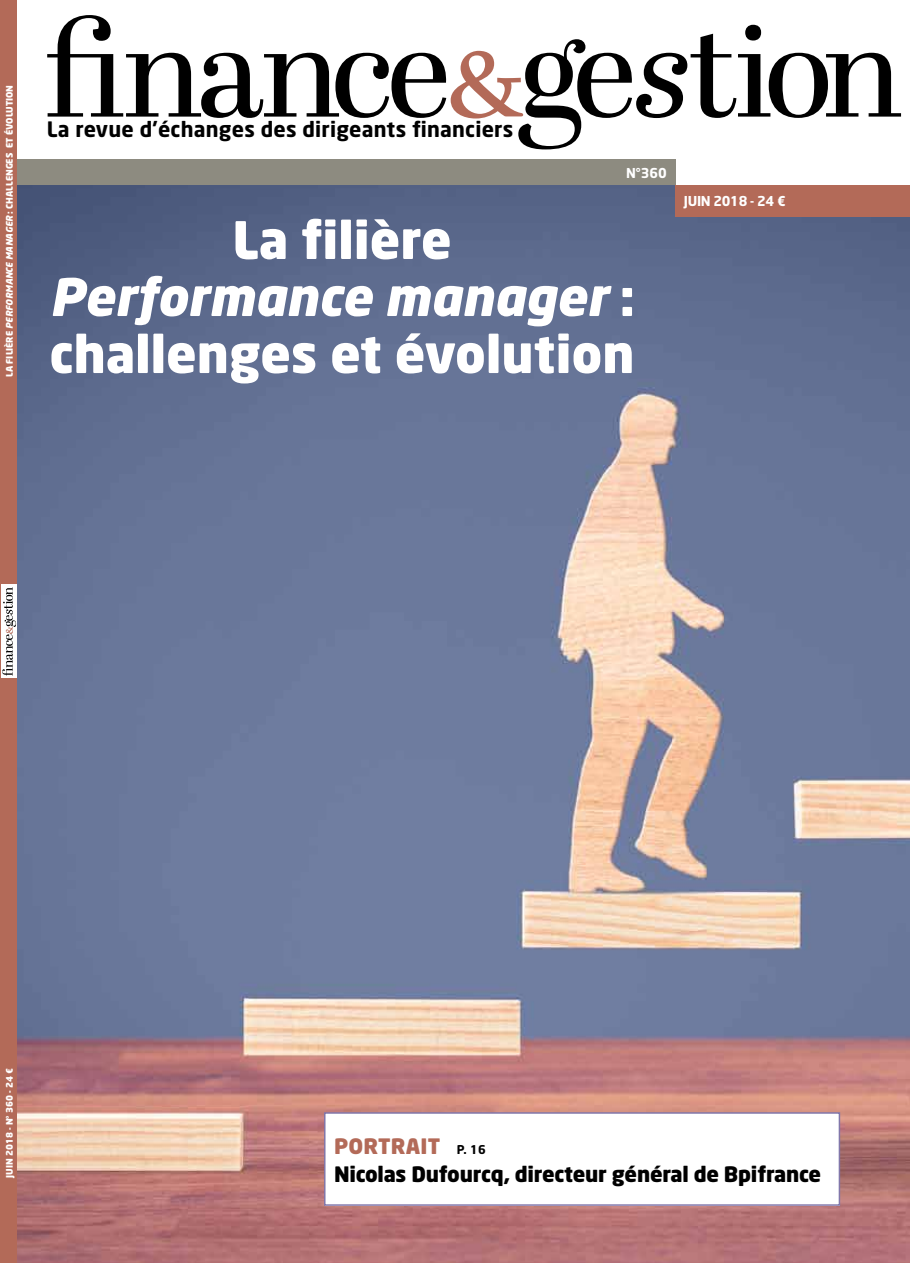
<style>
.page{position:relative;width:910px;height:1263px;background:#fff}
.page>*{position:absolute;margin:0;border:0;box-sizing:border-box;transform-origin:0 0}
.t1{font:900 51px/57px "Neo Sans";color:#fff;text-align:center}
.t2{font:900 21px/28.2px "Neo Sans";letter-spacing:-.01em;color:#000}
.t3{font:700 21px "Neo Sans";letter-spacing:.01em;color:#000}
.t4{font:700 13.5px "Neo Sans";letter-spacing:-.025em;color:#fff}
.t5{font:900 9px "Neo Sans";color:#fff}
.s1{font-style:italic}
.s2{color:#b36a58}
.s3{font-weight:700;font-size:12px}
</style>
<div class="page">
<img style="left:17px;top:185px;width:893px;height:1078px">
<div style="left:325px;top:1113px;width:514px;height:92px;background:#fff"></div>
<div style="left:324px;top:1112px;width:516px;height:94px;border:2px solid #8277aa"></div>
<div style="left:0;top:0;width:10px;height:1263px;background:#b36a58"></div>
<div style="left:675px;top:185px;width:235px;height:32px;background:#b36a58"></div>
<div style="left:1px;top:0;width:16px;height:1263px;background:#b36a58"></div>
<div style="left:1px;top:585px;width:16px;height:93px;background:#fff"></div>
<svg style="left:2px;top:587px;width:14px;height:89px"></svg>
<svg style="left:47px;top:15px;width:854px;height:134px"></svg>
<div style="left:17px;top:159px;width:658px;height:26px;background:#8d8b80"></div>
<p class="t5" style="left:4px;top:377px;width:292px;rotate:-90deg">La filière <span class="s1">Performance manager</span> : challenges et évolution</p>
<p class="t3" style="left:47px;top:116px;width:468px">La revue d’échanges des dirigeants financiers</p>
<p class="t4" style="left:626px;top:164px;width:42px">N°360</p>
<p class="t1" style="left:49px;top:210px;width:587px">La filière<br><span class="s1">Performance manager</span> : challenges et évolution</p>
<p class="t4" style="left:684px;top:193px;width:103px">juin 2018 - 24 €</p>
<p class="t5" style="left:4px;top:1178px;width:112px;rotate:-90deg">juin 2018 - N° 360 - 24 €</p>
<p class="t2" style="left:334px;top:1131px;width:489px"><span class="s2">portrait</span> <span class="s3">p. 16<br></span>Nicolas Dufourcq, directeur général de Bpifrance</p>
</div>
